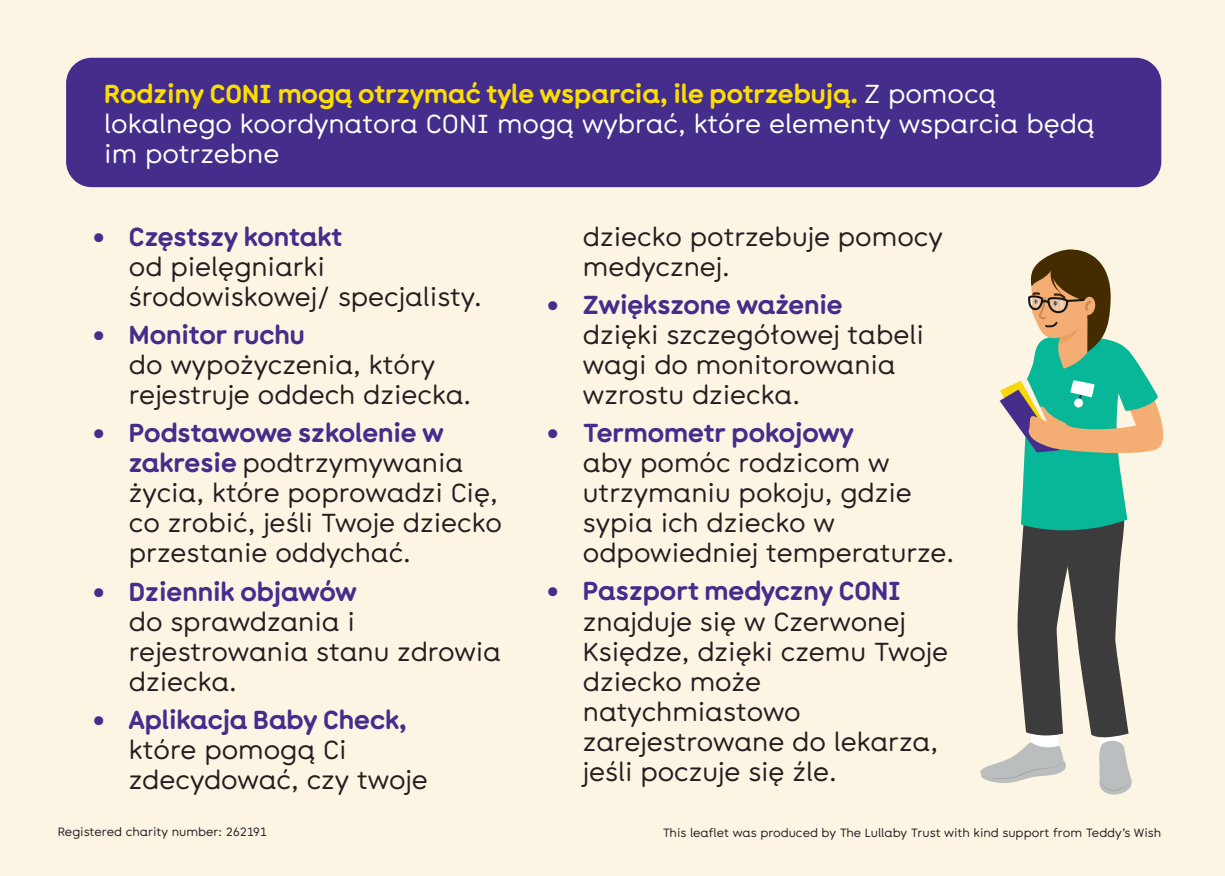
<style>
.page{position:relative;width:1225px;height:876px;background:#fdf5e4}
.page>*{position:absolute;margin:0;border:0;box-sizing:border-box;transform-origin:0 0}
.t1{font:26px/30px "Rouna";color:#231f20}
.t2{font:26px/30px "Rouna";color:#fff}
.t3{font:700 26px "Rouna";color:#442d8b}
.t4{font:12px "Rouna";color:#231f20}
.s1{font-weight:700;color:#fbdd05}
.s2{font-weight:700;color:#442d8b}
</style>
<div class="page">
<div style="left:66px;top:58px;width:1095px;height:129px;background:#442d8b;border-radius:26px"></div>
<svg style="left:980px;top:249px;width:184px;height:546px"></svg>
<p class="t2" style="left:104px;top:79px;width:992px"><span class="s1">Rodziny CONI mogą otrzymać tyle wsparcia, ile potrzebują.</span> Z pomocą lokalnego koordynatora CONI mogą wybrać, które elementy wsparcia będą im potrzebne</p>
<p class="t1" style="left:583px;top:222px;width:361px">dziecko potrzebuje pomocy medycznej.</p>
<p class="t3" style="left:547px;top:288px;width:297px">• Zwiększone ważenie</p>
<p class="t1" style="left:583px;top:320px;width:342px">dzięki szczegółowej tabeli wagi do monitorowania wzrostu dziecka.</p>
<p class="t3" style="left:547px;top:416px;width:308px">• Termometr pokojowy</p>
<p class="t1" style="left:583px;top:448px;width:373px">aby pomóc rodzicom w utrzymaniu pokoju, gdzie sypia ich dziecko w odpowiedniej temperaturze.</p>
<p class="t3" style="left:547px;top:574px;width:355px">• Paszport medyczny CONI</p>
<p class="t1" style="left:583px;top:606px;width:367px">znajduje się w Czerwonej<br>Księdze, dzięki czemu Twoje dziecko może natychmiastowo zarejestrowane do lekarza, jeśli poczuje się źle.</p>
<p class="t3" style="left:93px;top:220px;width:251px">• Częstszy kontakt</p>
<p class="t1" style="left:129px;top:252px;width:354px">od pielęgniarki środowiskowej/ specjalisty.</p>
<p class="t3" style="left:93px;top:318px;width:213px">• Monitor ruchu</p>
<p class="t1" style="left:129px;top:350px;width:344px">do wypożyczenia, który rejestruje oddech dziecka.</p>
<p class="t1" style="left:129px;top:418px;width:374px;text-indent:-36px"><span class="s2">• Podstawowe szkolenie w zakresie</span> podtrzymywania życia, które poprowadzi Cię, co zrobić, jeśli Twoje dziecko przestanie oddychać.</p>
<p class="t3" style="left:93px;top:574px;width:265px">• Dziennik objawów</p>
<p class="t1" style="left:129px;top:606px;width:374px">do sprawdzania i rejestrowania stanu zdrowia dziecka.</p>
<p class="t3" style="left:93px;top:702px;width:315px">• Aplikacja Baby Check,</p>
<p class="t1" style="left:129px;top:734px;width:300px">które pomogą Ci zdecydować, czy twoje</p>
<p class="t4" style="left:58px;top:824px;width:211px">Registered charity number: 262191</p>
<p class="t4" style="left:663px;top:825px;width:500px">This leaflet was produced by The Lullaby Trust with kind support from Teddy’s Wish</p>
</div>
